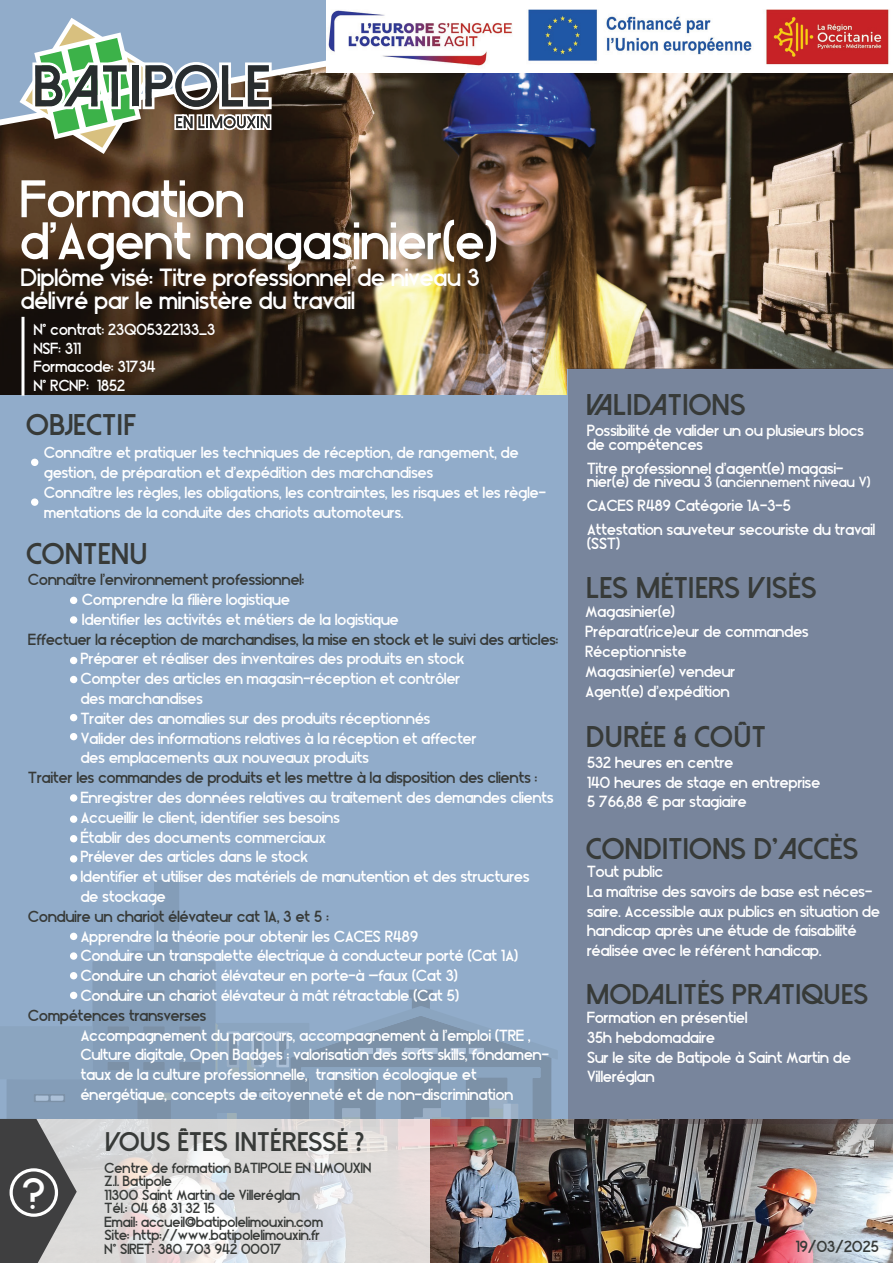
<style>
.page{position:relative;width:893px;height:1263px;background:#fff}
.page>*{position:absolute;margin:0;border:0;box-sizing:border-box;transform-origin:0 0}
.t1{font:54px/42px "Blissful Thinking";color:#fff}
.t2{font:38.85px "Alpaca Scarlett Demo";color:#fff}
.t3{font:800 30px "Dolce Vita";color:#373a38}
.t4{font:800 28.5px "Dolce Vita";color:#373a38}
.t5{font:800 27px "Dolce Vita";color:#373a38}
.t6{font:25.5px/22.5px "Blissful Thinking";color:#fff}
.t7{font:16.5px/19.8px "Blissful Thinking";color:#fff}
.t8{font:16.5px "Blissful Thinking";color:#373a38}
.t9{font:15px/13.5px "Blissful Thinking";color:#373a38}
.t10{font:15px "Blissful Thinking";color:#fff}
.s1{font-size:16.5px}
</style>
<div class="page">
<img style="left:0;top:73px;width:893px;height:323px">
<div style="left:0;top:396px;width:893px;height:723px;background:#91acca"></div>
<svg style="left:70px;top:880px;width:146px;height:109px"></svg>
<svg style="left:155px;top:880px;width:24px;height:1px"></svg>
<svg style="left:0;top:73px;width:695px;height:52px;background:#7d7275"></svg>
<svg style="left:0;top:0;width:661px;height:119px;background:#697085"></svg>
<svg style="left:20px;top:18px;width:252px;height:136px"></svg>
<img style="left:561px;top:1119px;width:332px;height:144px">
<hr style="left:22px;top:317px;width:3px;height:79px;background:#fff">
<div style="left:568px;top:369px;width:325px;height:755px;background:#78859c"></div>
<svg style="left:0;top:989px;width:561px;height:274px"></svg>
<div style="left:31px;top:459px;width:7px;height:7px;background:#fff;border-radius:50%"></div>
<div style="left:31px;top:498px;width:7px;height:8px;background:#fff;border-radius:50%"></div>
<div style="left:70px;top:597px;width:7px;height:7px;background:#fff;border-radius:50%"></div>
<div style="left:70px;top:657px;width:7px;height:7px;background:#fff;border-radius:50%"></div>
<div style="left:70px;top:676px;width:7px;height:7px;background:#fff;border-radius:50%"></div>
<div style="left:70px;top:714px;width:7px;height:7px;background:#fff;border-radius:50%"></div>
<div style="left:70px;top:733px;width:7px;height:7px;background:#fff;border-radius:50%"></div>
<div style="left:70px;top:794px;width:7px;height:8px;background:#fff;border-radius:50%"></div>
<div style="left:70px;top:933px;width:7px;height:7px;background:#fff;border-radius:50%"></div>
<div style="left:70px;top:992px;width:7px;height:7px;background:#fff;border-radius:50%"></div>
<div style="left:70px;top:952px;width:7px;height:8px;background:#fff;border-radius:50%"></div>
<div style="left:70px;top:972px;width:7px;height:7px;background:#fff;border-radius:50%"></div>
<div style="left:70px;top:815px;width:7px;height:8px;background:#fff;border-radius:50%"></div>
<div style="left:70px;top:874px;width:7px;height:7px;background:#fff;border-radius:50%"></div>
<div style="left:70px;top:855px;width:7px;height:7px;background:#fff;border-radius:50%"></div>
<div style="left:70px;top:835px;width:7px;height:7px;background:#fff;border-radius:50%"></div>
<div style="left:70px;top:616px;width:7px;height:8px;background:#fff;border-radius:50%"></div>
<img style="left:326px;top:0;width:563px;height:72px">
<h1 class="t1" style="left:22px;top:177px;width:479px">Formation<br>d’Agent magasinier(e)</h1>
<h3 class="t6" style="left:22px;top:266px;width:460px">Diplôme visé: Titre professionnel de niveau 3 délivré par le ministère du travail</h3>
<p class="t7" style="left:34px;top:320px;width:183px;line-height:18.5px">N° contrat: 23Q05322133_3<br>NSF: 311<br>Formacode: 31734<br>N° RCNP: 1852</p>
<h3 class="t3" style="left:26px;top:409px;width:112px">OBJECTIF</h3>
<p class="t7" style="left:44px;top:443px;width:503px">Connaître et pratiquer les techniques de réception, de rangement, de gestion, de préparation et d’expédition des marchandises<br>Connaître les règles, les obligations, les contraintes, les risques et les règle&shy;mentations de la conduite des chariots automoteurs.</p>
<h3 class="t3" style="left:26px;top:538px;width:123px">CONTENU</h3>
<p class="t8" style="left:29px;top:570px;width:278px">Connaître l’environnement professionnel:</p>
<p class="t7" style="left:83px;top:589px;width:318px">Comprendre la filière logistique<br>Identifier les activités et métiers de la logistique</p>
<p class="t8" style="left:29px;top:630px;width:532px">Effectuer la réception de marchandises, la mise en stock et le suivi des articles:</p>
<p class="t7" style="left:81px;top:649px;width:397px">Préparer et réaliser des inventaires des produits en stock Compter des articles en magasin-réception et contrôler des marchandises<br>Traiter des anomalies sur des produits réceptionnés Valider des informations relatives à la réception et affecter des emplacements aux nouveaux produits</p>
<p class="t8" style="left:29px;top:768px;width:510px">Traiter les commandes de produits et les mettre à la disposition des clients :</p>
<p class="t7" style="left:81px;top:787px;width:474px">Enregistrer des données relatives au traitement des demandes clients Accueillir le client, identifier ses besoins<br>Établir des documents commerciaux<br>Prélever des articles dans le stock<br>Identifier et utiliser des matériels de manutention et des structures<br>de stockage</p>
<p class="t8" style="left:29px;top:907px;width:302px">Conduire un chariot élévateur cat 1A, 3 et 5 :</p>
<p class="t7" style="left:81px;top:926px;width:439px">Apprendre la théorie pour obtenir les CACES R489<br>Conduire un transpalette électrique à conducteur porté (Cat 1A)<br>Conduire un chariot élévateur en porte-à –faux (Cat 3)<br>Conduire un chariot élévateur à mât rétractable (Cat 5)</p>
<p class="t8" style="left:29px;top:1006px;width:180px">Compétences transverses</p>
<p class="t7" style="left:81px;top:1025px;width:470px">Accompagnement du parcours, accompagnement à l’emploi (TRE , Culture digitale, Open Badges : valorisation des softs skills, fondamen&shy;taux de la culture professionnelle, transition écologique et énergétique, concepts de citoyenneté et de non-discrimination</p>
<h2 class="t2" style="left:22px;top:1173px;width:24px">?</h2>
<h3 class="t5" style="left:105px;top:1128px;width:261px">VOUS ÊTES INTÉRESSÉ ?</h3>
<p class="t9" style="left:105px;top:1160px;width:268px">Centre de formation BATIPOLE EN LIMOUXIN<br>Z.I. Batipole<br>11300 Saint Martin de Villeréglan<br>Tél.: 04 68 31 32 15<br>Email: accueil@batipolelimouxin.com<br>Site: http://www.batipolelimouxin.fr<br>N° SIRET: 380 703 942 00017</p>
<h3 class="t3" style="left:586px;top:389px;width:161px">VALIDATIONS</h3>
<p class="t7" style="left:587px;top:424px;width:278px;line-height:13.5px">Possibilité de valider un ou plusieurs blocs de compétences</p>
<p class="t7" style="left:587px;top:458px;width:258px">Titre professionnel d’agent(e) magasi-</p>
<p class="t10" style="left:587px;top:474px;width:285px"><span class="s1">nier(e) de niveau 3</span> (anciennement niveau V)</p>
<p class="t7" style="left:587px;top:494px;width:290px;line-height:24px">CACES R489 Catégorie 1A-3-5<br>Attestation sauveteur secouriste du travail</p>
<p class="t7" style="left:587px;top:533px;width:35px">(SST)</p>
<h3 class="t3" style="left:586px;top:572px;width:232px">LES MÉTIERS VISÉS</h3>
<p class="t7" style="left:586px;top:602px;width:225px">Magasinier(e)<br>Préparat(rice)eur de commandes<br>Réceptionniste<br>Magasinier(e) vendeur<br>Agent(e) d’expédition</p>
<h3 class="t3" style="left:586px;top:721px;width:182px">DURÉE &amp; COÛT</h3>
<p class="t7" style="left:587px;top:753px;width:148px">532 heures en centre</p>
<p class="t7" style="left:587px;top:772px;width:235px;line-height:19.4px">140 heures de stage en entreprise<br>5 766,88 € par stagiaire</p>
<h3 class="t3" style="left:586px;top:833px;width:274px">CONDITIONS D’ACCÈS</h3>
<p class="t7" style="left:587px;top:861px;width:294px">Tout public<br>La maîtrise des savoirs de base est néces&shy;saire. Accessible aux publics en situation de handicap après une étude de faisabilité réalisée avec le référent handicap.</p>
<h3 class="t4" style="left:586px;top:980px;width:284px">MODALITÉS PRATIQUES</h3>
<p class="t7" style="left:587px;top:1007px;width:265px">Formation en présentiel<br>35h hebdomadaire<br>Sur le site de Batipole à Saint Martin de<br>Villeréglan</p>
<p class="t8" style="left:796px;top:1237px;width:84px">19/03/2025</p>
</div>
